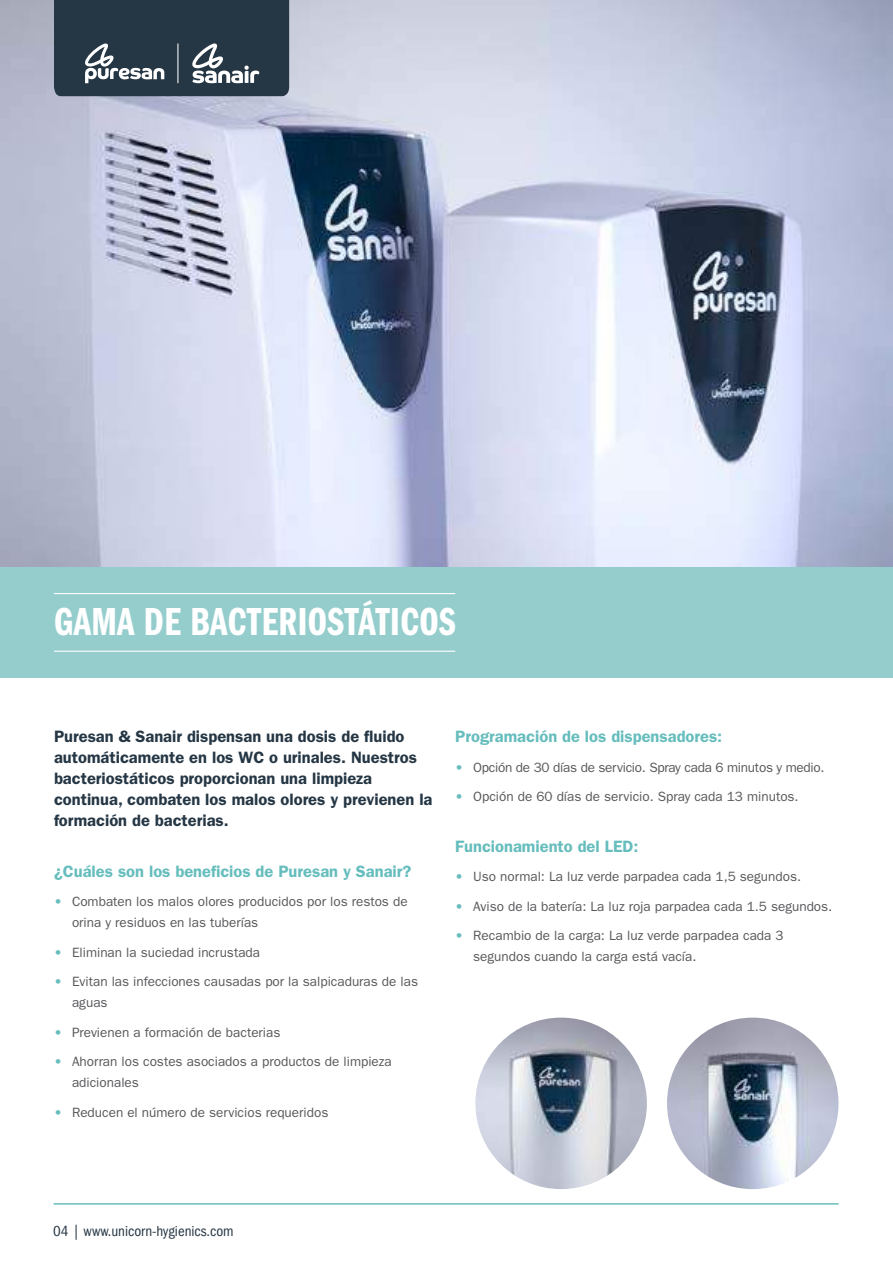
<style>
.page{position:relative;width:893px;height:1263px;background:#fff}
.page>*{position:absolute;margin:0;border:0;box-sizing:border-box;transform-origin:0 0}
.t1{font:40.5px "ITC Franklin Gothic Std Dm Cp";letter-spacing:.01em;color:#fff}
.t2{font:600 16.5px/21px "ITC Franklin Gothic Std";color:#253644}
.t3{font:600 16.5px "ITC Franklin Gothic Std";color:#66bdbd}
.t4{font:condensed 15px "ITC Franklin Gothic Std";color:#253644}
.t5{font:13.5px/21px "ITC Franklin Gothic Std";color:#57585b}
.t6{font:13.5px "ITC Franklin Gothic Std";letter-spacing:-.02em;color:#57585b}
.s1{font-family:"ITC Franklin Gothic Std Hvy";color:#68bdbd}
</style>
<div class="page">
<img style="left:0;top:0;width:893px;height:567px">
<svg style="left:54px;top:0;width:235px;height:96px;background:#334350"></svg>
<hr style="left:54px;top:1203px;width:784px;height:1px;background:#66bdbd">
<div style="left:0;top:567px;width:893px;height:111px;background:#95cdcd"></div>
<hr style="left:54px;top:593px;width:401px;height:1px;background:#fff">
<hr style="left:54px;top:651px;width:401px;height:1px;background:#fff">
<img style="left:667px;top:1017px;width:171px;height:172px;border-radius:86px">
<img style="left:475px;top:1017px;width:172px;height:172px;border-radius:86px">
<h1 class="t1" style="left:54px;top:600px;width:403px">GAMA DE BACTERIOSTÁTICOS</h1>
<p class="t2" style="left:54px;top:726px;width:380px">Puresan &amp; Sanair dispensan una dosis de fluido automáticamente en los WC o urinales. Nuestros bacteriostáticos proporcionan una limpieza continua, combaten los malos olores y previenen la formación de bacterias.</p>
<p class="t3" style="left:54px;top:861px;width:359px">¿Cuáles son los beneficios de Puresan y Sanair?</p>
<p class="t5" style="left:72px;top:891px;width:337px;text-indent:-18px"><span class="s1">•</span> Combaten los malos olores producidos por los restos de orina y residuos en las tuberías</p>
<p class="t5" style="left:54px;top:942px;width:208px"><span class="s1">•</span> Eliminan la suciedad incrustada</p>
<p class="t5" style="left:72px;top:971px;width:348px;text-indent:-18px"><span class="s1">•</span> Evitan las infecciones causadas por la salpicaduras de las aguas</p>
<p class="t5" style="left:54px;top:1022px;width:228px"><span class="s1">•</span> Previenen a formación de bacterias</p>
<p class="t5" style="left:72px;top:1051px;width:321px;text-indent:-18px"><span class="s1">•</span> Ahorran los costes asociados a productos de limpieza adicionales</p>
<p class="t5" style="left:54px;top:1102px;width:276px"><span class="s1">•</span> Reducen el número de servicios requeridos</p>
<p class="t3" style="left:455px;top:727px;width:268px">Programación de los dispensadores:</p>
<p class="t6" style="left:455px;top:759px;width:371px"><span class="s1">•</span> Opción de 30 días de servicio. Spray cada 6 minutos y medio.</p>
<p class="t5" style="left:455px;top:786px;width:345px"><span class="s1">•</span> Opción de 60 días de servicio. Spray cada 13 minutos.</p>
<p class="t3" style="left:455px;top:836px;width:185px">Funcionamiento del LED:</p>
<p class="t5" style="left:455px;top:866px;width:347px"><span class="s1">•</span> Uso normal: La luz verde parpadea cada 1,5 segundos.</p>
<p class="t5" style="left:455px;top:896px;width:379px"><span class="s1">•</span> Aviso de la batería: La luz roja parpadea cada 1.5 segundos.</p>
<p class="t5" style="left:473px;top:925px;width:312px;text-indent:-18px"><span class="s1">•</span> Recambio de la carga: La luz verde parpadea cada 3 segundos cuando la carga está vacía.</p>
<p class="t4" style="left:53px;top:1223px;width:182px">04 | www.unicorn-hygienics.com</p>
</div>
